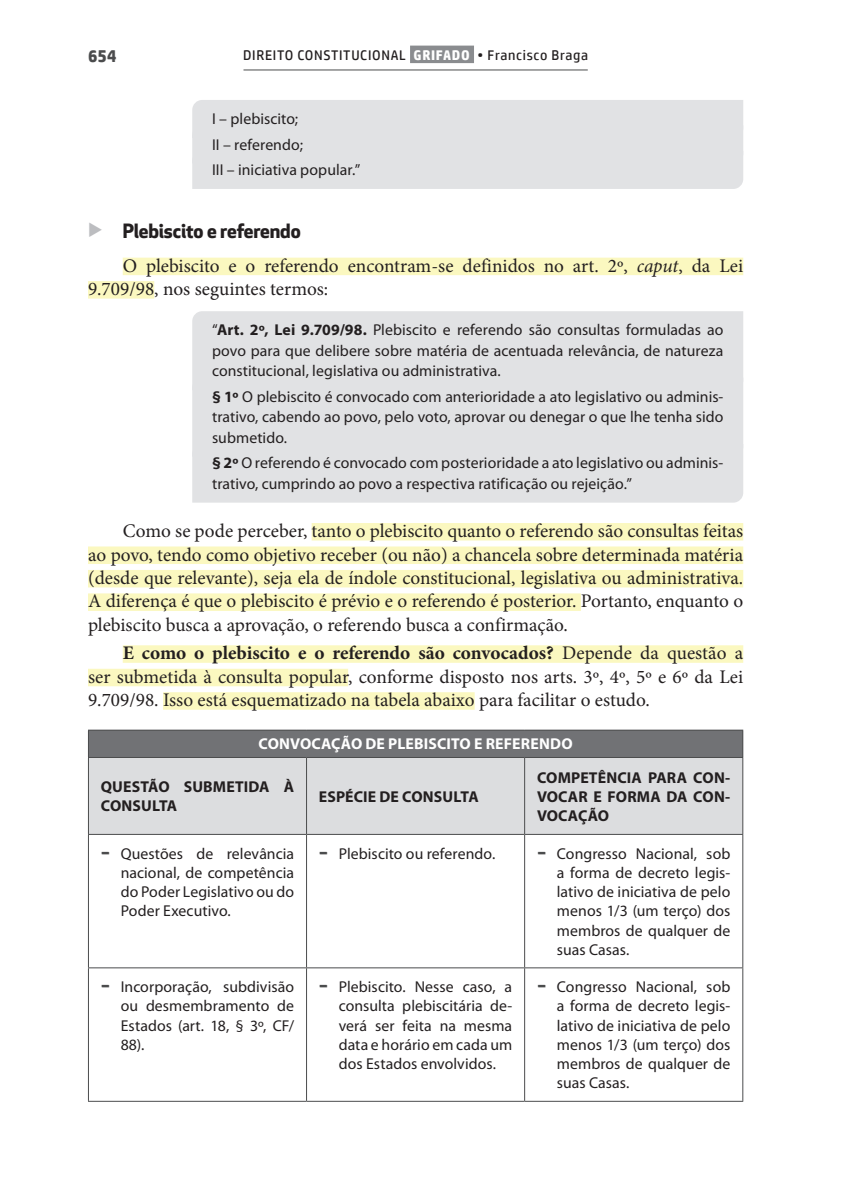
<style>
.page{position:relative;width:843px;height:1193px;background:#fff}
.page>*{position:absolute;margin:0;border:0;box-sizing:border-box;transform-origin:0 0}
.t1{font:19.25px/23.4px "Minion Pro";color:#231f20;text-align:justify}
.t2{font:700 19.25px "Apex New";letter-spacing:-.01em;color:#231f20}
.t3{font:700 17.5px "HP Simplified";color:#4b4c4d}
.t4{font:15.75px/19.2px "Myriad Pro";letter-spacing:.005em;color:#231f20;text-align:justify}
.t5{font:700 15.75px/19.2px "Myriad Pro";letter-spacing:.01em;color:#231f20}
.t6{font:700 15.75px "Myriad Pro";letter-spacing:.01em;color:#fff}
.t7{font:14px "HP Simplified";letter-spacing:.05em;color:#231f20}
.s1{font-weight:700;color:#fff}
.s2{color:#bcbdc0}
.s3{font-style:italic}
.s4{font-weight:700}
.s5{font-family:"HP Simplified";font-weight:700;font-size:17.5px;color:#4b4c4d}
</style>
<div class="page">
<hr style="left:243px;top:69px;width:344px;height:1px;background:#4b4c4d">
<div style="left:410px;top:46px;width:64px;height:17px;background:#8a8c8f"></div>
<div style="left:192px;top:100px;width:551px;height:89px;background:#e1e2e4"></div>
<div style="left:123px;top:257px;width:620px;height:18px;background:#fbf8c0"></div>
<div style="left:88px;top:281px;width:66px;height:17px;background:#fbf8c0"></div>
<div style="left:192px;top:311px;width:551px;height:66px;background:#e1e2e4"></div>
<div style="left:192px;top:377px;width:551px;height:67px;background:#e1e2e4"></div>
<div style="left:192px;top:444px;width:551px;height:58px;background:#e1e2e4"></div>
<div style="left:311px;top:523px;width:432px;height:17px;background:#fbf8c0"></div>
<div style="left:88px;top:546px;width:655px;height:18px;background:#fbf8c0"></div>
<div style="left:88px;top:570px;width:655px;height:17px;background:#fbf8c0"></div>
<div style="left:88px;top:593px;width:493px;height:17px;background:#fbf8c0"></div>
<div style="left:123px;top:645px;width:620px;height:17px;background:#fbf8c0"></div>
<div style="left:88px;top:668px;width:260px;height:18px;background:#fbf8c0"></div>
<div style="left:163px;top:692px;width:311px;height:17px;background:#fbf8c0"></div>
<div style="left:88px;top:730px;width:654px;height:27px;background:#717275"></div>
<div style="left:89px;top:758px;width:653px;height:75px;background:#dcdddf"></div>
<hr style="left:306px;top:757px;width:1px;height:76px;background:#4b4c4d">
<hr style="left:524px;top:757px;width:1px;height:76px;background:#4b4c4d">
<hr style="left:88px;top:834px;width:1px;height:133px;background:#4b4c4d">
<hr style="left:306px;top:834px;width:1px;height:133px;background:#4b4c4d">
<hr style="left:524px;top:834px;width:1px;height:133px;background:#4b4c4d">
<hr style="left:742px;top:834px;width:1px;height:133px;background:#4b4c4d">
<hr style="left:88px;top:967px;width:218px;height:1px;background:#4b4c4d">
<hr style="left:88px;top:968px;width:1px;height:132px;background:#4b4c4d">
<hr style="left:306px;top:967px;width:218px;height:1px;background:#4b4c4d">
<hr style="left:306px;top:968px;width:1px;height:132px;background:#4b4c4d">
<hr style="left:524px;top:967px;width:219px;height:1px;background:#4b4c4d">
<hr style="left:524px;top:968px;width:1px;height:132px;background:#4b4c4d">
<hr style="left:742px;top:968px;width:1px;height:132px;background:#4b4c4d">
<hr style="left:88px;top:1100px;width:218px;height:1px;background:#4b4c4d">
<hr style="left:306px;top:1100px;width:218px;height:1px;background:#4b4c4d">
<hr style="left:524px;top:1100px;width:219px;height:1px;background:#4b4c4d">
<hr style="left:88px;top:757px;width:1px;height:76px;background:#4b4c4d">
<hr style="left:742px;top:757px;width:1px;height:76px;background:#4b4c4d">
<hr style="left:88px;top:833px;width:218px;height:1px;background:#4b4c4d">
<hr style="left:306px;top:833px;width:218px;height:1px;background:#4b4c4d">
<hr style="left:524px;top:833px;width:219px;height:1px;background:#4b4c4d">
<hr style="left:88px;top:729px;width:218px;height:1px;background:#4b4c4d">
<svg style="left:88px;top:730px;width:1px;height:27px"></svg>
<hr style="left:306px;top:729px;width:218px;height:1px;background:#4b4c4d">
<hr style="left:524px;top:729px;width:219px;height:1px;background:#4b4c4d">
<svg style="left:742px;top:730px;width:1px;height:27px"></svg>
<hr style="left:88px;top:757px;width:218px;height:1px;background:#4b4c4d">
<hr style="left:306px;top:757px;width:218px;height:1px;background:#4b4c4d">
<hr style="left:524px;top:757px;width:219px;height:1px;background:#4b4c4d">
<p class="t3" style="left:88px;top:46px;width:30px">654</p>
<p class="t7" style="left:243px;top:47px;width:346px">DIREITO CONSTITUCIONAL <span class="s1">GRIFADO</span> • Francisco Braga</p>
<p class="t4" style="left:212px;top:106px;width:150px;line-height:25.4px;text-align:left">I – plebiscito;<br>II – referendo;<br>III – iniciativa popular.”</p>
<p class="t2" style="left:88px;top:217px;width:214px"><span class="s2">▶</span> Plebiscito e referendo</p>
<p class="t1" style="left:88px;top:254px;width:656px;text-indent:35px">O plebiscito e o referendo encontram-se definidos no art. 2º, <span class="s3">caput</span>, da Lei<br>9.709/98, nos seguintes termos:</p>
<p class="t4" style="left:212px;top:320px;width:512px;line-height:20.5px">“<span class="s4">Art. 2º, Lei 9.709/98.</span> Plebiscito e referendo são consultas formuladas ao povo para que delibere sobre matéria de acentuada relevância, de natureza constitucional, legislativa ou administrativa.</p>
<p class="t4" style="left:212px;top:386px;width:513px;line-height:20.5px"><span class="s4">§ 1º</span> O plebiscito é convocado com anterioridade a ato legislativo ou adminis&shy;trativo, cabendo ao povo, pelo voto, aprovar ou denegar o que lhe tenha sido submetido.</p>
<p class="t4" style="left:212px;top:453px;width:512px;line-height:20.5px"><span class="s4">§ 2º</span> O referendo é convocado com posterioridade a ato legislativo ou adminis&shy;trativo, cumprindo ao povo a respectiva ratificação ou rejeição.”</p>
<p class="t1" style="left:88px;top:519px;width:656px;text-indent:35px">Como se pode perceber, tanto o plebiscito quanto o referendo são consultas feitas ao povo, tendo como objetivo receber (ou não) a chancela sobre determinada matéria (desde que relevante), seja ela de índole constitucional, legislativa ou administrativa.<br>A diferença é que o plebiscito é prévio e o referendo é posterior. Portanto, enquanto o plebiscito busca a aprovação, o referendo busca a confirmação.</p>
<p class="t1" style="left:88px;top:641px;width:656px;text-indent:35px"><span class="s4">E como o plebiscito e o referendo são convocados?</span> Depende da questão a ser submetida à consulta popular, conforme disposto nos arts. 3º, 4º, 5º e 6º da Lei 9.709/98. Isso está esquematizado na tabela abaixo para facilitar o estudo.</p>
<p class="t6" style="left:258px;top:733px;width:315px">CONVOCAÇÃO DE PLEBISCITO E REFERENDO</p>
<p class="t5" style="left:101px;top:776px;width:195px">QUESTÃO SUBMETIDA À<br>CONSULTA</p>
<p class="t5" style="left:319px;top:786px;width:161px">ESPÉCIE DE CONSULTA</p>
<p class="t5" style="left:537px;top:767px;width:195px;text-align:justify">COMPETÊNCIA PARA CON-VOCAR E FORMA DA CON-VOCAÇÃO</p>
<p class="t4" style="left:121px;top:843px;width:175px;text-indent:-20px"><span class="s5">−</span> Questões de relevância nacional, de competência do Poder Legislativo ou do Poder Executivo.</p>
<p class="t4" style="left:319px;top:843px;width:178px"><span class="s5">−</span> Plebiscito ou referendo.</p>
<p class="t4" style="left:557px;top:843px;width:175px;text-indent:-20px"><span class="s5">−</span> Congresso Nacional, sob a forma de decreto legis&shy;lativo de iniciativa de pelo menos 1/3 (um terço) dos membros de qualquer de suas Casas.</p>
<p class="t4" style="left:121px;top:977px;width:175px;text-indent:-20px"><span class="s5">−</span> Incorporação, subdivisão ou desmembramento de Estados (art. 18, § 3º, CF/ 88).</p>
<p class="t4" style="left:339px;top:977px;width:175px;text-indent:-20px"><span class="s5">−</span> Plebiscito. Nesse caso, a consulta plebiscitária de&shy;verá ser feita na mesma data e horário em cada um dos Estados envolvidos.</p>
<p class="t4" style="left:557px;top:977px;width:175px;text-indent:-20px"><span class="s5">−</span> Congresso Nacional, sob a forma de decreto legis&shy;lativo de iniciativa de pelo menos 1/3 (um terço) dos membros de qualquer de suas Casas.</p>
</div>
